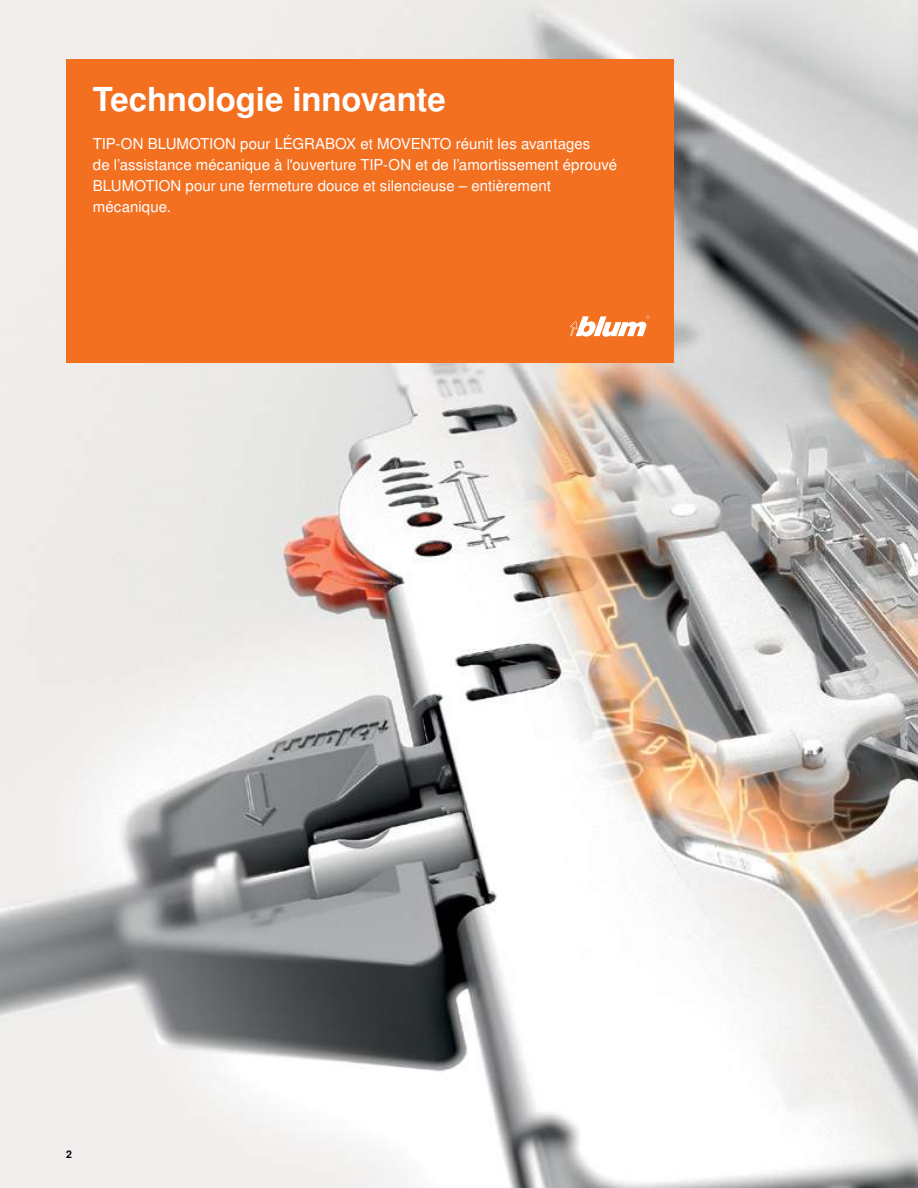
<style>
.page{position:relative;width:918px;height:1188px;background:#fff}
.page>*{position:absolute;margin:0;border:0;box-sizing:border-box;transform-origin:0 0}
.t1{font:700 33px "Nimbus Sans OT";letter-spacing:-.005em;color:#fff}
.t2{font:15px/21px "Nimbus Sans OT";letter-spacing:.005em;color:#fff}
.t3{font:700 10.5px "Nimbus Sans OT";color:#000}
</style>
<div class="page">
<img style="left:0;top:0;width:918px;height:1188px">
<div style="left:66px;top:59px;width:607px;height:304px;background:#f37021"></div>
<svg style="left:570px;top:315px;width:79px;height:22px"></svg>
<h1 class="t1" style="left:93px;top:79px;width:354px">Technologie innovante</h1>
<p class="t2" style="left:93px;top:134px;width:526px">TIP-ON BLUMOTION pour LÉGRABOX et MOVENTO réunit les avantages<br>de l’assistance mécanique à l'ouverture TIP-ON et de l’amortissement éprouvé BLUMOTION pour une fermeture douce et silencieuse – entièrement mécanique.</p>
<p class="t3" style="left:66px;top:1148px;width:7px">2</p>
</div>
